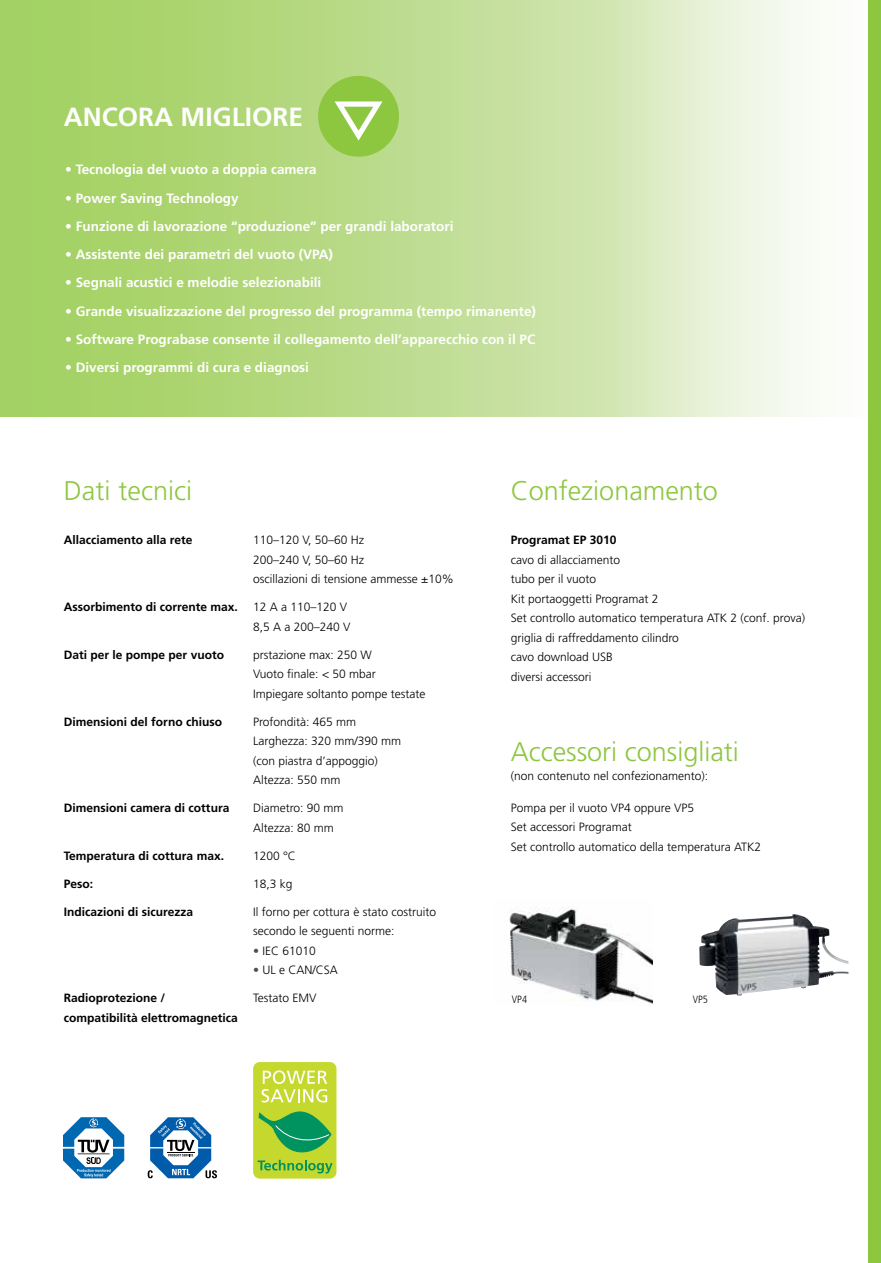
<style>
.page{position:relative;width:881px;height:1263px;background:#fff}
.page>*{position:absolute;margin:0;border:0;box-sizing:border-box;transform-origin:0 0}
.t1{font:300 27px "Frutiger";color:#8dc63f}
.t2{font:700 26.25px "Frutiger";color:#fff}
.t3{font:700 13.5px "Frutiger";color:#fff}
.t4{font:300 12px/19.5px "Frutiger";color:#000}
.t5{font:700 12px "Frutiger";color:#000}
.t6{font:300 condensed 10.5px "Frutiger";color:#000}
.s1{color:#4d4d4f}
</style>
<div class="page">
<svg style="left:0;top:0;width:812px;height:417px;background:#c2df98"></svg>
<div style="left:867px;top:0;width:13px;height:1263px;background:#8dc63f"></div>
<img style="left:509px;top:907px;width:143px;height:97px">
<svg style="left:148px;top:1117px;width:69px;height:61px"></svg>
<svg style="left:63px;top:1117px;width:61px;height:61px"></svg>
<img style="left:699px;top:915px;width:149px;height:81px">
<div style="left:253px;top:1062px;width:83px;height:116px;background:#c4d82e;border-radius:7px"></div>
<svg style="left:257px;top:1070px;width:75px;height:103px"></svg>
<div style="left:318px;top:76px;width:81px;height:81px;background:#8dc63f;border-radius:50%"></div>
<svg style="left:334px;top:101px;width:49px;height:40px"></svg>
<h2 class="t2" style="left:64px;top:102px;width:73px">ANCORA</h2>
<h2 class="t2" style="left:180px;top:102px;width:17px">MIG</h2>
<h2 class="t2" style="left:231px;top:102px;width:28px">LIORE</h2>
<p class="t3" style="left:65px;top:162px;width:253px">• Tecnologia del vuoto a doppia camera</p>
<p class="t3" style="left:65px;top:190px;width:175px">• Power Saving Technology</p>
<p class="t3" style="left:65px;top:218px;width:389px">• Funzione di lavorazione “produzione” per grandi laboratori</p>
<p class="t3" style="left:65px;top:246px;width:269px">• Assistente dei parametri del vuoto (VPA)</p>
<p class="t3" style="left:65px;top:275px;width:257px">• Segnali acustici e melodie selezionabili</p>
<p class="t3" style="left:65px;top:303px;width:472px">• Grande visualizzazione del progresso del programma (tempo rimanente)</p>
<p class="t3" style="left:65px;top:331px;width:471px">• Software Prograbase consente il collegamento dell’apparecchio con il PC</p>
<p class="t3" style="left:65px;top:359px;width:245px">• Diversi programmi di cura e diagnosi</p>
<h1 class="t1" style="left:64px;top:475px;width:130px">Dati tecnici</h1>
<p class="t5" style="left:64px;top:533px;width:130px">Allacciamento alla rete</p>
<p class="t4" style="left:253px;top:530px;width:202px">110–120 V, 50–60 Hz<br>200–240 V, 50–60 Hz<br>oscillazioni di tensione ammesse ±10%</p>
<p class="t5" style="left:64px;top:600px;width:175px">Assorbimento di corrente max.</p>
<p class="t4" style="left:253px;top:597px;width:99px">12 A a 110–120 V<br>8,5 A a 200–240 V</p>
<p class="t5" style="left:64px;top:647px;width:162px">Dati per le pompe per vuoto</p>
<p class="t4" style="left:253px;top:645px;width:174px">prstazione max: 250 W<br>Vuoto finale: &lt; 50 mbar<br>Impiegare soltanto pompe testate</p>
<p class="t5" style="left:64px;top:714px;width:160px">Dimensioni del forno chiuso</p>
<p class="t4" style="left:253px;top:712px;width:150px">Profondità: 465 mm<br>Larghezza: 320 mm/390 mm (con piastra d’appoggio)<br>Altezza: 550 mm</p>
<p class="t5" style="left:64px;top:801px;width:167px">Dimensioni camera di cottura</p>
<p class="t4" style="left:253px;top:798px;width:92px">Diametro: 90 mm<br>Altezza: 80 mm</p>
<p class="t5" style="left:64px;top:848px;width:162px">Temperatura di cottura max.</p>
<p class="t4" style="left:253px;top:846px;width:44px">1200 °C</p>
<p class="t5" style="left:64px;top:876px;width:31px">Peso:</p>
<p class="t4" style="left:253px;top:874px;width:41px">18,3 kg</p>
<p class="t5" style="left:64px;top:904px;width:131px">Indicazioni di sicurezza</p>
<p class="t4" style="left:253px;top:902px;width:184px">Il forno per cottura è stato costruito secondo le seguenti norme:</p>
<p class="t4" style="left:253px;top:941px;width:64px"><span class="s1">•</span> IEC 61010</p>
<p class="t4" style="left:253px;top:960px;width:86px"><span class="s1">•</span> UL e CAN/CSA</p>
<p class="t5" style="left:64px;top:991px;width:103px">Radioprotezione /</p>
<p class="t4" style="left:253px;top:988px;width:65px">Testato EMV</p>
<p class="t5" style="left:64px;top:1010px;width:175px">compatibilità elettromagnetica</p>
<h1 class="t1" style="left:510px;top:475px;width:209px">Confezionamento</h1>
<p class="t5" style="left:510px;top:533px;width:107px">Programat EP 3010</p>
<p class="t4" style="left:510px;top:550px;width:296px">cavo di allacciamento<br>tubo per il vuoto<br>Kit portaoggetti Programat 2<br>Set controllo automatico temperatura ATK 2 (conf. prova) griglia di raffreddamento cilindro<br>cavo download USB<br>diversi accessori</p>
<h1 class="t1" style="left:510px;top:736px;width:229px">Accessori consigliati</h1>
<p class="t4" style="left:510px;top:767px;width:199px">(non contenuto nel confezionamento):</p>
<p class="t4" style="left:510px;top:798px;width:252px">Pompa per il vuoto VP4 oppure VP5<br>Set accessori Programat<br>Set controllo automatico della temperatura ATK2</p>
<p class="t6" style="left:511px;top:993px;width:17px">VP4</p>
<p class="t6" style="left:692px;top:993px;width:17px">VP5</p>
</div>
